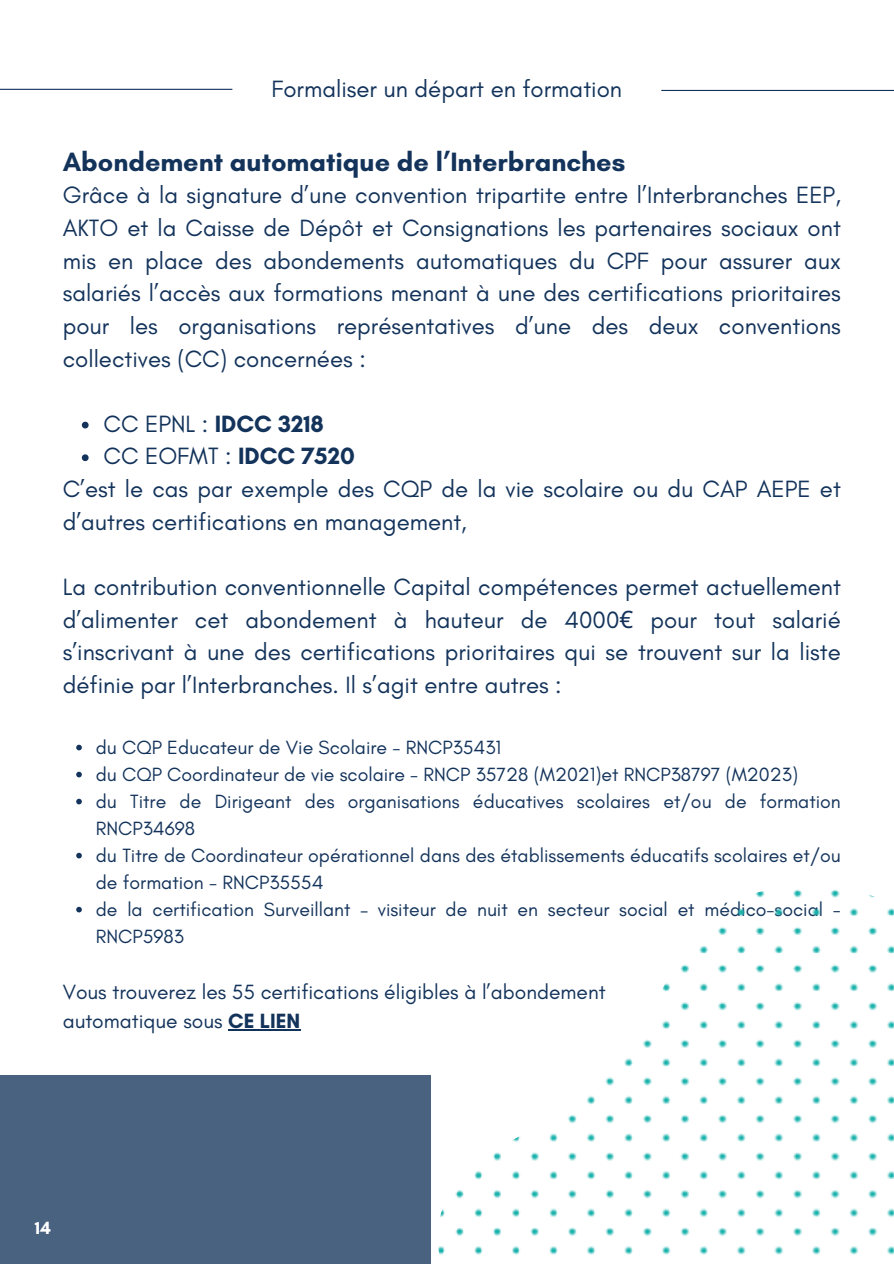
<style>
.page{position:relative;width:894px;height:1264px;background:#fff}
.page>*{position:absolute;margin:0;border:0;box-sizing:border-box;transform-origin:0 0}
.t1{font:700 27px "Glacial Indifference";color:#13335b}
.t2{font:24px/32.7px "Glacial Indifference";color:#13335b;text-align:justify}
.t3{font:700 24px "Glacial Indifference";color:#13335b}
.t4{font:21px "Glacial Indifference";color:#13335b}
.t5{font:19.5px/27px "Glacial Indifference";color:#13335b}
.t6{font:700 18px "Glacial Indifference";color:#fff}
.s1{font-weight:400}
.s2{font-weight:700}
.s3{font-family:"Noto Sans"}
</style>
<div class="page">
<svg style="left:82px;top:422px;width:7px;height:6px"></svg>
<svg style="left:82px;top:454px;width:7px;height:7px"></svg>
<svg style="left:76px;top:744px;width:6px;height:6px"></svg>
<svg style="left:76px;top:771px;width:6px;height:6px"></svg>
<svg style="left:76px;top:798px;width:6px;height:6px"></svg>
<svg style="left:76px;top:852px;width:6px;height:6px"></svg>
<svg style="left:76px;top:906px;width:6px;height:6px"></svg>
<hr style="left:228px;top:1029px;width:72px;height:1px;background:#13335b">
<div style="left:0;top:1074px;width:430px;height:189px;background:#496280"></div>
<hr style="left:0;top:89px;width:232px;height:1px;background:#13335b">
<hr style="left:661px;top:90px;width:232px;height:1px;background:#13335b">
<svg style="left:438px;top:889px;width:455px;height:366px"></svg>
<h1 class="t2" style="left:271px;top:72px;width:352px">Formaliser un départ en formation</h1>
<h1 class="t1" style="left:63px;top:145px;width:564px">Abondement automatique de l’Interbranches</h1>
<h1 class="t2" style="left:63px;top:179px;width:779px">Grâce à la signature d’une convention tripartite entre l’Interbranches EEP, AKTO et la Caisse de Dépôt et Consignations les partenaires sociaux ont mis en place des abondements automatiques du CPF pour assurer aux salariés l’accès aux formations menant à une des certifications prioritaires pour les organisations représentatives d’une des deux conventions collectives (CC) concernées :</h1>
<p class="t3" style="left:103px;top:409px;width:222px"><span class="s1">CC EPNL :</span> IDCC 3218</p>
<p class="t2" style="left:103px;top:440px;width:253px">CC EOFMT : <span class="s2">IDCC 7520</span></p>
<h1 class="t2" style="left:63px;top:472px;width:779px">C’est le cas par exemple des CQP de la vie scolaire ou du CAP AEPE et d’autres certifications en management,</h1>
<h1 class="t2" style="left:63px;top:570px;width:779px">La contribution conventionnelle Capital compétences permet actuellement d’alimenter cet abondement à hauteur de 4000<span class="s3">€</span> pour tout salarié s’inscrivant à une des certifications prioritaires qui se trouvent sur la liste définie par l’Interbranches. Il s’agit entre autres :</h1>
<p class="t5" style="left:96px;top:733px;width:406px">du CQP Educateur de Vie Scolaire - RNCP35431</p>
<p class="t5" style="left:96px;top:760px;width:703px">du CQP Coordinateur de vie scolaire - RNCP 35728 (M2021)et RNCP38797 (M2023)</p>
<p class="t5" style="left:96px;top:787px;width:746px">du Titre de Dirigeant des organisations éducatives scolaires et/ou de formation<br>RNCP34698</p>
<p class="t5" style="left:96px;top:841px;width:746px">du Titre de Coordinateur opérationnel dans des établissements éducatifs scolaires et/ou de formation - RNCP35554</p>
<p class="t5" style="left:96px;top:895px;width:746px">de la certification Surveillant – visiteur de nuit en secteur social et médico-social -<br>RNCP5983</p>
<p class="t4" style="left:63px;top:979px;width:544px">Vous trouverez les 55 certifications éligibles à l’abondement</p>
<p class="t4" style="left:63px;top:1008px;width:239px">automatique sous <span class="s2">CE LIEN</span></p>
<p class="t6" style="left:35px;top:1216px;width:18px">14</p>
</div>
